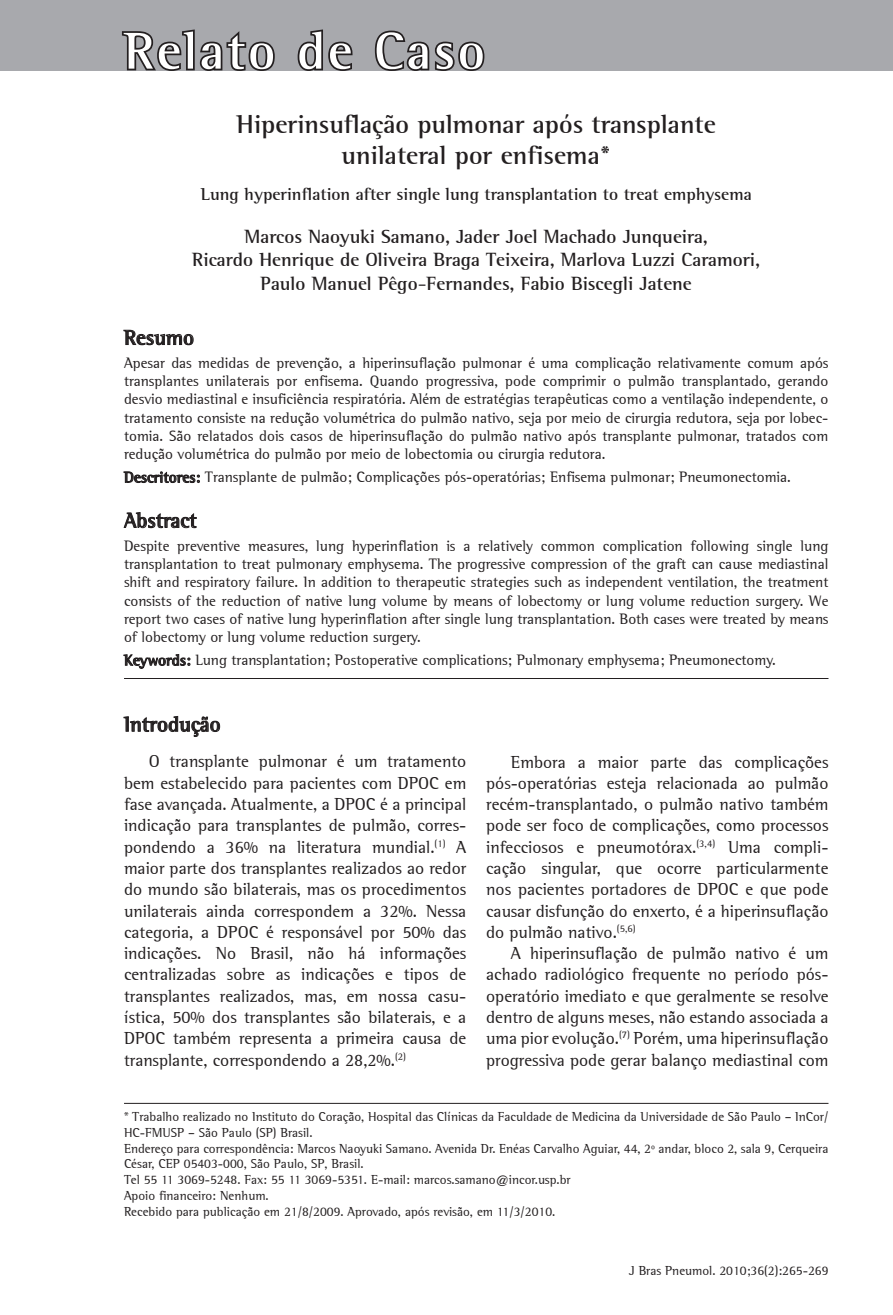
<style>
.page{position:relative;width:893px;height:1315px;background:#fff}
.page>*{position:absolute;margin:0;border:0;box-sizing:border-box;transform-origin:0 0}
.capítulo{font:700 52.5px "Libre Semi Serif S Si";letter-spacing:.05em;color:#fff}
.título___1o_idioma{font:700 26.25px/31.5px "Libre Semi Serif S Si";color:#231f20;text-align:center}
.resumo___título{font:700 21px "Libre Semi Serif S Si";color:#231f20}
.sub_título___1o_níve{font:700 21px "Libre Semi Serif S Si";color:#231f20}
.autores{font:700 19.25px/23.1px "Libre Semi Serif S Si";color:#231f20;text-align:center}
.corpo_português{font:17.5px/21.3px "Libre Semi Serif S Si";color:#231f20;text-align:justify}
.título___2o_idioma{font:700 17.5px "Libre Semi Serif S Si";color:#231f20}
.resumo___português{font:15.22px/18.2px "Libre Semi Serif S Si";color:#231f20;text-align:justify}
.resumo___inglês__Sem{font:15.22px/18.2px "Libre Semi Serif S Si";color:#231f20;text-align:justify}
.palavras-chave___por{font:15.22px "Libre Semi Serif S Si";color:#231f20}
.palavras-chave___ing{font:15.22px "Libre Semi Serif S Si";color:#231f20}
.endereço{font:13.12px/15.8px "Libre Semi Serif S Si";color:#231f20}
.rodapé{font:13.12px "Libre Semi Serif S Si";color:#231f20}
.s1{font-weight:700}
</style>
<div class="page">
<div style="left:0;top:0;width:893px;height:70px;background:#a8a9ad"></div>
<svg style="left:124px;top:716px;width:96px;height:21px"></svg>
<svg style="left:124px;top:330px;width:69px;height:15px"></svg>
<svg style="left:124px;top:472px;width:76px;height:11px"></svg>
<svg style="left:124px;top:512px;width:73px;height:16px"></svg>
<svg style="left:124px;top:654px;width:66px;height:14px"></svg>
<hr style="left:124px;top:1103px;width:704px;height:1px;background:#231f20">
<hr style="left:124px;top:678px;width:704px;height:1px;background:#231f20">
<svg style="left:120px;top:29px;width:157px;height:42px"></svg>
<svg style="left:295px;top:29px;width:59px;height:42px"></svg>
<svg style="left:373px;top:30px;width:114px;height:41px"></svg>
<p class="capítulo" style="left:124px;top:19px;width:362px">Relato de Caso</p>
<p class="título___1o_idioma" style="left:236px;top:108px;width:481px">Hiperinsuflação pulmonar após transplante unilateral por enfisema*</p>
<p class="título___2o_idioma" style="left:201px;top:184px;width:552px">Lung hyperinflation after single lung transplantation to treat emphysema</p>
<p class="autores" style="left:192px;top:225px;width:569px">Marcos Naoyuki Samano, Jader Joel Machado Junqueira,<br>Ricardo Henrique de Oliveira Braga Teixeira, Marlova Luzzi Caramori,<br>Paulo Manuel Pêgo-Fernandes, Fabio Biscegli Jatene</p>
<p class="resumo___título" style="left:124px;top:325px;width:72px">Resumo</p>
<p class="resumo___português" style="left:124px;top:353px;width:706px">Apesar das medidas de prevenção, a hiperinsuflação pulmonar é uma complicação relativamente comum após transplantes unilaterais por enfisema. Quando progressiva, pode comprimir o pulmão transplantado, gerando desvio mediastinal e insuficiência respiratória. Além de estratégias terapêuticas como a ventilação independente, o tratamento consiste na redução volumétrica do pulmão nativo, seja por meio de cirurgia redutora, seja por lobec&shy;tomia. São relatados dois casos de hiperinsuflação do pulmão nativo após transplante pulmonar, tratados com redução volumétrica do pulmão por meio de lobectomia ou cirurgia redutora.</p>
<p class="palavras-chave___por" style="left:124px;top:468px;width:668px"><span class="s1">Descritores:</span> Transplante de pulmão; Complicações pós-operatórias; Enfisema pulmonar; Pneumonectomia.</p>
<p class="resumo___título" style="left:124px;top:507px;width:74px">Abstract</p>
<p class="resumo___inglês__Sem" style="left:124px;top:536px;width:706px">Despite preventive measures, lung hyperinflation is a relatively common complication following single lung transplantation to treat pulmonary emphysema. The progressive compression of the graft can cause mediastinal shift and respiratory failure. In addition to therapeutic strategies such as independent ventilation, the treatment consists of the reduction of native lung volume by means of lobectomy or lung volume reduction surgery. We report two cases of native lung hyperinflation after single lung transplantation. Both cases were treated by means of lobectomy or lung volume reduction surgery.</p>
<p class="palavras-chave___ing" style="left:124px;top:651px;width:653px"><span class="s1">Keywords:</span> Lung transplantation; Postoperative complications; Pulmonary emphysema; Pneumonectomy.</p>
<p class="sub_título___1o_níve" style="left:124px;top:711px;width:98px">Introdução</p>
<p class="corpo_português" style="left:124px;top:751px;width:344px;text-indent:25px">O transplante pulmonar é um tratamento bem estabelecido para pacientes com DPOC em fase avançada. Atualmente, a DPOC é a principal indicação para transplantes de pulmão, corres&shy;pondendo a 36% na literatura mundial.<sup>(1)</sup> A maior parte dos transplantes realizados ao redor do mundo são bilaterais, mas os procedimentos unilaterais ainda correspondem a 32%. Nessa categoria, a DPOC é responsável por 50% das indicações. No Brasil, não há informações centralizadas sobre as indicações e tipos de transplantes realizados, mas, em nossa casu&shy;ística, 50% dos transplantes são bilaterais, e a DPOC também representa a primeira causa de transplante, correspondendo a 28,2%.<sup>(2)</sup></p>
<p class="corpo_português" style="left:486px;top:751px;width:344px;text-indent:25px">Embora a maior parte das complicações pós-operatórias esteja relacionada ao pulmão recém-transplantado, o pulmão nativo também pode ser foco de complicações, como processos infecciosos e pneumotórax.<sup>(3,4)</sup> Uma compli&shy;cação singular, que ocorre particularmente nos pacientes portadores de DPOC e que pode causar disfunção do enxerto, é a hiperinsuflação do pulmão nativo.<sup>(5,6)</sup></p>
<p class="corpo_português" style="left:486px;top:942px;width:344px;text-indent:25px">A hiperinsuflação de pulmão nativo é um achado radiológico frequente no período pós&shy;operatório imediato e que geralmente se resolve dentro de alguns meses, não estando associada a uma pior evolução.<sup>(7)</sup> Porém, uma hiperinsuflação progressiva pode gerar balanço mediastinal com</p>
<p class="endereço" style="left:124px;top:1108px;width:706px">* Trabalho realizado no Instituto do Coração, Hospital das Clínicas da Faculdade de Medicina da Universidade de São Paulo – InCor/<br>HC-FMUSP – São Paulo (SP) Brasil.</p>
<p class="endereço" style="left:124px;top:1140px;width:706px">Endereço para correspondência: Marcos Naoyuki Samano. Avenida Dr. Enéas Carvalho Aguiar, 44, 2º andar, bloco 2, sala 9, Cerqueira<br>César, CEP 05403-000, São Paulo, SP, Brasil.</p>
<p class="endereço" style="left:124px;top:1171px;width:448px">Tel 55 11 3069-5248. Fax: 55 11 3069-5351. E-mail: marcos.samano@incor.usp.br</p>
<p class="endereço" style="left:124px;top:1187px;width:146px">Apoio financeiro: Nenhum.</p>
<p class="endereço" style="left:124px;top:1203px;width:433px">Recebido para publicação em 21/8/2009. Aprovado, após revisão, em 11/3/2010.</p>
<p class="rodapé" style="left:629px;top:1263px;width:201px">J Bras Pneumol. 2010;36(2):265-269</p>
</div>
